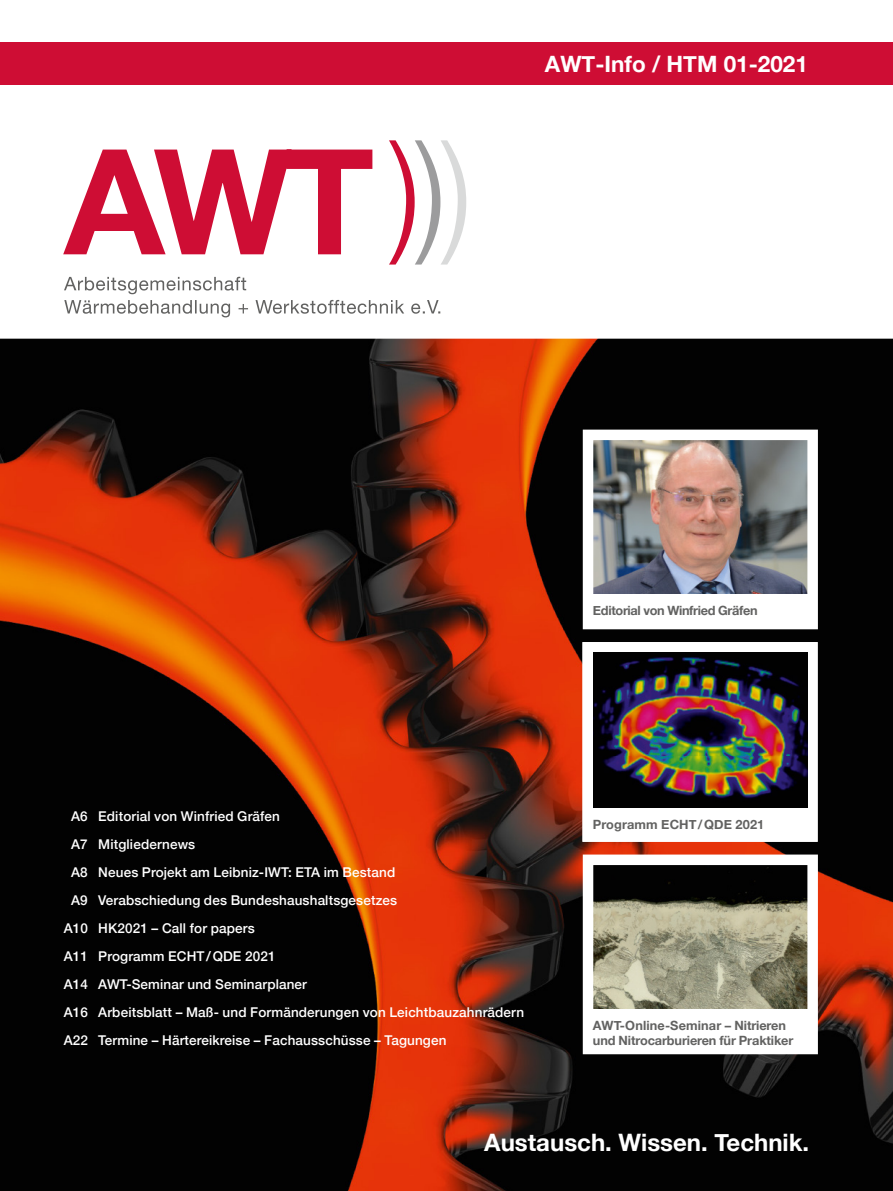
<style>
.page{position:relative;width:893px;height:1191px;background:#fff}
.page>*{position:absolute;margin:0;border:0;box-sizing:border-box;transform-origin:0 0}
.t1{font:700 24px "Helvetica Neue";color:#fff}
.t2{font:700 22.5px "Helvetica Neue";color:#fff}
.t3{font:500 13.5px "Helvetica Neue";letter-spacing:.01em;color:#fff}
.t4{font:700 12.75px/15px "Helvetica Neue";letter-spacing:-.01em;color:#626261}
.t5{font:700 12.75px "Helvetica Neue";letter-spacing:.01em;color:#626261}
</style>
<div class="page">
<img style="left:0;top:339px;width:893px;height:852px">
<svg style="left:415px;top:140px;width:51px;height:124px"></svg>
<svg style="left:63px;top:140px;width:352px;height:124px"></svg>
<svg style="left:64px;top:300px;width:376px;height:17px"></svg>
<svg style="left:64px;top:277px;width:182px;height:17px"></svg>
<svg style="left:583px;top:854px;width:235px;height:200px"></svg>
<div style="left:593px;top:1008px;width:223px;height:36px;background:#fff"></div>
<svg style="left:582px;top:642px;width:236px;height:199px"></svg>
<img style="left:593px;top:652px;width:214px;height:156px">
<img style="left:583px;top:429px;width:235px;height:200px">
<div style="left:593px;top:594px;width:223px;height:31px;background:#fff"></div>
<div style="left:0;top:43px;width:893px;height:42px;background:#ce0d34"></div>
<h2 class="t2" style="left:545px;top:47px;width:264px">AWT-Info / HTM 01-2021</h2>
<p class="t4" style="left:593px;top:603px;width:166px">Editorial von Winfried Gräfen</p>
<p class="t3" style="left:71px;top:805px;width:210px">A6 Editorial von Winfried Gräfen</p>
<p class="t3" style="left:71px;top:833px;width:126px">A7 Mitgliedernews</p>
<p class="t3" style="left:71px;top:861px;width:326px">A8 Neues Projekt am Leibniz-IWT: ETA im Bestand</p>
<p class="t3" style="left:71px;top:889px;width:328px">A9 Verabschiedung des Bundeshaushaltsgesetzes</p>
<p class="t3" style="left:64px;top:917px;width:192px">A10 HK2021 – Call for papers</p>
<p class="t3" style="left:64px;top:945px;width:213px">A11 Programm ECHT / QDE 2021</p>
<p class="t3" style="left:64px;top:973px;width:245px">A14 AWT-Seminar und Seminarplaner</p>
<p class="t3" style="left:64px;top:1001px;width:462px">A16 Arbeitsblatt – Maß- und Formänderungen von Leichtbauzahnrädern</p>
<p class="t3" style="left:64px;top:1029px;width:384px">A22 Termine – Härtereikreise – Fachausschüsse – Tagungen</p>
<p class="t5" style="left:593px;top:815px;width:173px">Programm ECHT / QDE 2021</p>
<p class="t4" style="left:593px;top:1018px;width:202px">AWT-Online-Seminar – Nitrieren und Nitrocarburieren für Praktiker</p>
<h1 class="t1" style="left:484px;top:1123px;width:326px">Austausch. Wissen. Technik.</h1>
</div>
